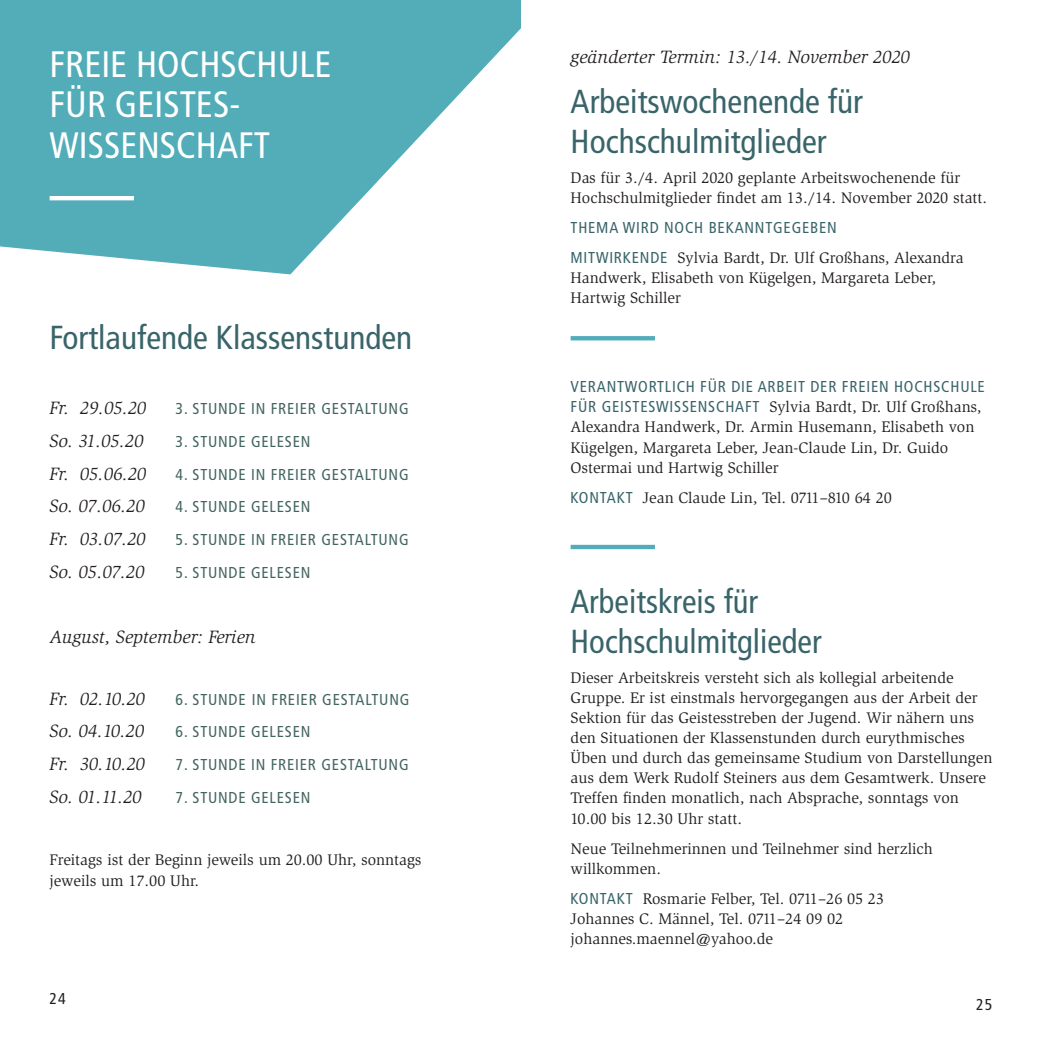
<style>
.page{position:relative;width:1042px;height:1042px;background:#fff}
.page>*{position:absolute;margin:0;border:0;box-sizing:border-box;transform-origin:0 0}
.t1{font:condensed 36.75px/40.2px "Frutiger LT Pro";color:#fff}
.t2{font:condensed 33.25px/39.9px "Frutiger LT Pro";color:#396469}
.t3{font:italic 18.38px "Slimbach Std";letter-spacing:-.005em;color:#231f20}
.t4{font:15.75px/20.1px "Slimbach Std";color:#231f20}
.t5{font:condensed 15.75px "Frutiger LT Pro";letter-spacing:.05em;color:#436560}
.t6{font:condensed 15.75px "Frutiger LT Pro";letter-spacing:.05em;color:#396469}
.t7{font:condensed 15.75px "Frutiger LT Pro";color:#231f20}
.s1{font-family:"Frutiger LT Pro";font-stretch:condensed;color:#396469}
</style>
<div class="page">
<svg style="left:0;top:0;width:521px;height:274px;fill:#52adb9"></svg>
<hr style="left:50px;top:196px;width:84px;height:4px;background:#fff">
<svg style="left:570px;top:336px;width:85px;height:4px"></svg>
<hr style="left:570px;top:545px;width:85px;height:4px;background:#52adb9">
<h1 class="t1" style="left:50px;top:45px;width:283px">FREIE HOCHSCHULE<br>FÜR GEISTES-<br>WISSENSCHAFT</h1>
<h2 class="t2" style="left:50px;top:318px;width:364px">Fortlaufende Klassenstunden</h2>
<p class="t3" style="left:50px;top:398px;width:98px">Fr. 29.05.20</p>
<p class="t5" style="left:176px;top:400px;width:234px">3. STUNDE IN FREIER GESTALTUNG</p>
<p class="t3" style="left:50px;top:430px;width:95px">So. 31.05.20</p>
<p class="t5" style="left:176px;top:432px;width:136px">3. STUNDE GELESEN</p>
<p class="t3" style="left:50px;top:463px;width:98px">Fr. 05.06.20</p>
<p class="t5" style="left:176px;top:465px;width:234px">4. STUNDE IN FREIER GESTALTUNG</p>
<p class="t3" style="left:50px;top:496px;width:97px">So. 07.06.20</p>
<p class="t5" style="left:176px;top:498px;width:136px">4. STUNDE GELESEN</p>
<p class="t3" style="left:50px;top:528px;width:98px">Fr. 03.07.20</p>
<p class="t5" style="left:176px;top:530px;width:234px">5. STUNDE IN FREIER GESTALTUNG</p>
<p class="t3" style="left:50px;top:561px;width:96px">So. 05.07.20</p>
<p class="t5" style="left:176px;top:563px;width:136px">5. STUNDE GELESEN</p>
<p class="t3" style="left:50px;top:626px;width:208px">August, September: Ferien</p>
<p class="t3" style="left:50px;top:688px;width:97px">Fr. 02.10.20</p>
<p class="t5" style="left:176px;top:690px;width:235px">6. STUNDE IN FREIER GESTALTUNG</p>
<p class="t3" style="left:50px;top:721px;width:96px">So. 04.10.20</p>
<p class="t5" style="left:176px;top:722px;width:136px">6. STUNDE GELESEN</p>
<p class="t3" style="left:50px;top:753px;width:97px">Fr. 30.10.20</p>
<p class="t5" style="left:176px;top:755px;width:234px">7. STUNDE IN FREIER GESTALTUNG</p>
<p class="t3" style="left:50px;top:786px;width:94px">So. 01.11.20</p>
<p class="t5" style="left:176px;top:788px;width:136px">7. STUNDE GELESEN</p>
<p class="t4" style="left:50px;top:850px;width:373px">Freitags ist der Beginn jeweils um 20.00 Uhr, sonntags jeweils um 17.00 Uhr.</p>
<p class="t7" style="left:50px;top:989px;width:18px">24</p>
<p class="t3" style="left:570px;top:46px;width:341px">geänderter Termin: 13./14. November 2020</p>
<h2 class="t2" style="left:570px;top:81px;width:294px">Arbeitswochenende für<br>Hochschulmitglieder</h2>
<p class="t4" style="left:570px;top:167px;width:418px">Das für 3./4. April 2020 geplante Arbeitswochenende für<br>Hochschulmitglieder findet am 13./14. November 2020 statt.</p>
<p class="t6" style="left:570px;top:218px;width:268px">THEMA WIRD NOCH BEKANNTGEGEBEN</p>
<p class="t4" style="left:570px;top:248px;width:394px"><span class="s1">MITWIRKENDE</span> Sylvia Bardt, Dr. Ulf Großhans, Alexandra<br>Handwerk, Elisabeth von Kügelgen, Margareta Leber,<br>Hartwig Schiller</p>
<p class="t6" style="left:570px;top:377px;width:416px">VERANTWORTLICH FÜR DIE ARBEIT DER FREIEN HOCHSCHULE</p>
<p class="t4" style="left:570px;top:397px;width:412px"><span class="s1">FÜR GEISTESWISSENSCHAFT</span> Sylvia Bardt, Dr. Ulf Großhans, Alexandra Handwerk, Dr. Armin Husemann, Elisabeth von Kügelgen, Margareta Leber, Jean-Claude Lin, Dr. Guido Ostermai und Hartwig Schiller</p>
<p class="t4" style="left:570px;top:487px;width:323px"><span class="s1">KONTAKT</span> Jean Claude Lin, Tel. 0711–810 64 20</p>
<h2 class="t2" style="left:570px;top:581px;width:252px">Arbeitskreis für<br>Hochschulmitglieder</h2>
<p class="t4" style="left:570px;top:667px;width:423px">Dieser Arbeitskreis versteht sich als kollegial arbeitende Gruppe. Er ist einstmals hervorgegangen aus der Arbeit der Sektion für das Geistesstreben der Jugend. Wir nähern uns den Situationen der Klassenstunden durch eurythmisches Üben und durch das gemeinsame Studium von Darstellungen aus dem Werk Rudolf Steiners aus dem Gesamtwerk. Unsere Treffen finden monatlich, nach Absprache, sonntags von 10.00 bis 12.30 Uhr statt.</p>
<p class="t4" style="left:570px;top:838px;width:364px">Neue Teilnehmerinnen und Teilnehmer sind herzlich willkommen.</p>
<p class="t4" style="left:570px;top:888px;width:315px"><span class="s1">KONTAKT</span> Rosmarie Felber, Tel. 0711–26 05 23<br>Johannes C. Männel, Tel. 0711–24 09 02 johannes.maennel@yahoo.de</p>
<p class="t7" style="left:976px;top:995px;width:18px">25</p>
</div>
